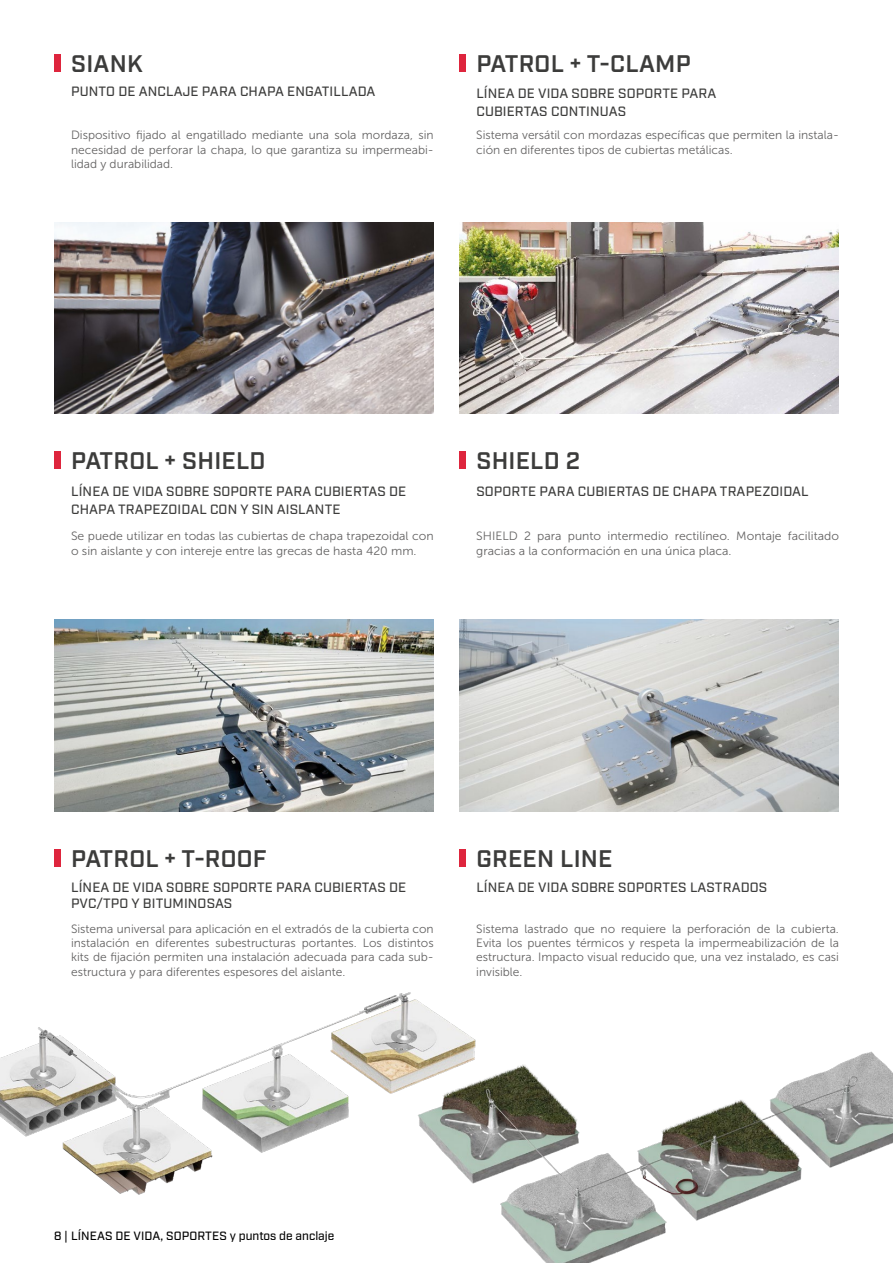
<style>
.page{position:relative;width:893px;height:1263px;background:#fff}
.page>*{position:absolute;margin:0;border:0;box-sizing:border-box;transform-origin:0 0}
.t1{font:600 24px "Industry";letter-spacing:.01em;color:#3c3c3b}
.t2{font:500 13.5px/18px "Industry";letter-spacing:.01em;color:#3c3c3b}
.t3{font:12px/14.4px "Museo Sans 300";color:#646363}
.t4{font:500 12px "Industry";color:#000}
</style>
<div class="page">
<div style="left:54px;top:452px;width:6px;height:17px;background:#de253d"></div>
<div style="left:459px;top:452px;width:7px;height:17px;background:#de253d"></div>
<div style="left:54px;top:849px;width:6px;height:18px;background:#de253d"></div>
<div style="left:459px;top:849px;width:7px;height:18px;background:#de253d"></div>
<div style="left:54px;top:54px;width:6px;height:17px;background:#de253d"></div>
<div style="left:459px;top:54px;width:7px;height:17px;background:#de253d"></div>
<img style="left:0;top:992px;width:468px;height:203px">
<img style="left:54px;top:620px;width:380px;height:191px">
<img style="left:416px;top:1035px;width:477px;height:228px">
<img style="left:459px;top:620px;width:380px;height:191px">
<img style="left:54px;top:222px;width:380px;height:191px">
<img style="left:459px;top:222px;width:380px;height:191px">
<h1 class="t1" style="left:71px;top:49px;width:73px">SIANK</h1>
<p class="t2" style="left:71px;top:83px;width:306px">PUNTO DE ANCLAJE PARA CHAPA ENGATILLADA</p>
<p class="t3" style="left:71px;top:128px;width:364px;text-align:justify">Dispositivo fijado al engatillado mediante una sola mordaza, sin necesidad de perforar la chapa, lo que garantiza su impermeabi&shy;lidad y durabilidad.</p>
<h1 class="t1" style="left:476px;top:49px;width:216px">PATROL + T-CLAMP</h1>
<p class="t2" style="left:476px;top:85px;width:242px">LÍNEA DE VIDA SOBRE SOPORTE PARA<br>CUBIERTAS CONTINUAS</p>
<p class="t3" style="left:476px;top:128px;width:364px">Sistema versátil con mordazas específicas que permiten la instala&shy;ción en diferentes tipos de cubiertas metálicas.</p>
<h1 class="t1" style="left:71px;top:447px;width:196px">PATROL + SHIELD</h1>
<p class="t2" style="left:71px;top:482px;width:337px">LÍNEA DE VIDA SOBRE SOPORTE PARA CUBIERTAS DE<br>CHAPA TRAPEZOIDAL CON Y SIN AISLANTE</p>
<p class="t3" style="left:71px;top:529px;width:364px">Se puede utilizar en todas las cubiertas de chapa trapezoidal con o sin aislante y con intereje entre las grecas de hasta 420 mm.</p>
<h1 class="t1" style="left:476px;top:447px;width:105px">SHIELD 2</h1>
<p class="t2" style="left:476px;top:482px;width:334px">SOPORTE PARA CUBIERTAS DE CHAPA TRAPEZOIDAL</p>
<p class="t3" style="left:476px;top:529px;width:364px">SHIELD 2 para punto intermedio rectilíneo. Montaje facilitado gracias a la conformación en una única placa.</p>
<h1 class="t1" style="left:71px;top:844px;width:197px">PATROL + T-ROOF</h1>
<p class="t2" style="left:71px;top:879px;width:337px;line-height:16.2px">LÍNEA DE VIDA SOBRE SOPORTE PARA CUBIERTAS DE<br>PVC/TPO Y BITUMINOSAS</p>
<p class="t3" style="left:71px;top:921px;width:364px;text-align:justify">Sistema universal para aplicación en el extradós de la cubierta con instalación en diferentes subestructuras portantes. Los distintos kits de fijación permiten una instalación adecuada para cada sub&shy;estructura y para diferentes espesores del aislante.</p>
<h1 class="t1" style="left:476px;top:844px;width:138px">GREEN LINE</h1>
<p class="t2" style="left:476px;top:878px;width:292px">LÍNEA DE VIDA SOBRE SOPORTES LASTRADOS</p>
<p class="t3" style="left:476px;top:921px;width:364px;text-align:justify">Sistema lastrado que no requiere la perforación de la cubierta.<br>Evita los puentes térmicos y respeta la impermeabilización de la estructura. Impacto visual reducido que, una vez instalado, es casi invisible.</p>
<p class="t4" style="left:54px;top:1229px;width:282px">8 | LÍNEAS DE VIDA, SOPORTES y puntos de anclaje</p>
</div>
